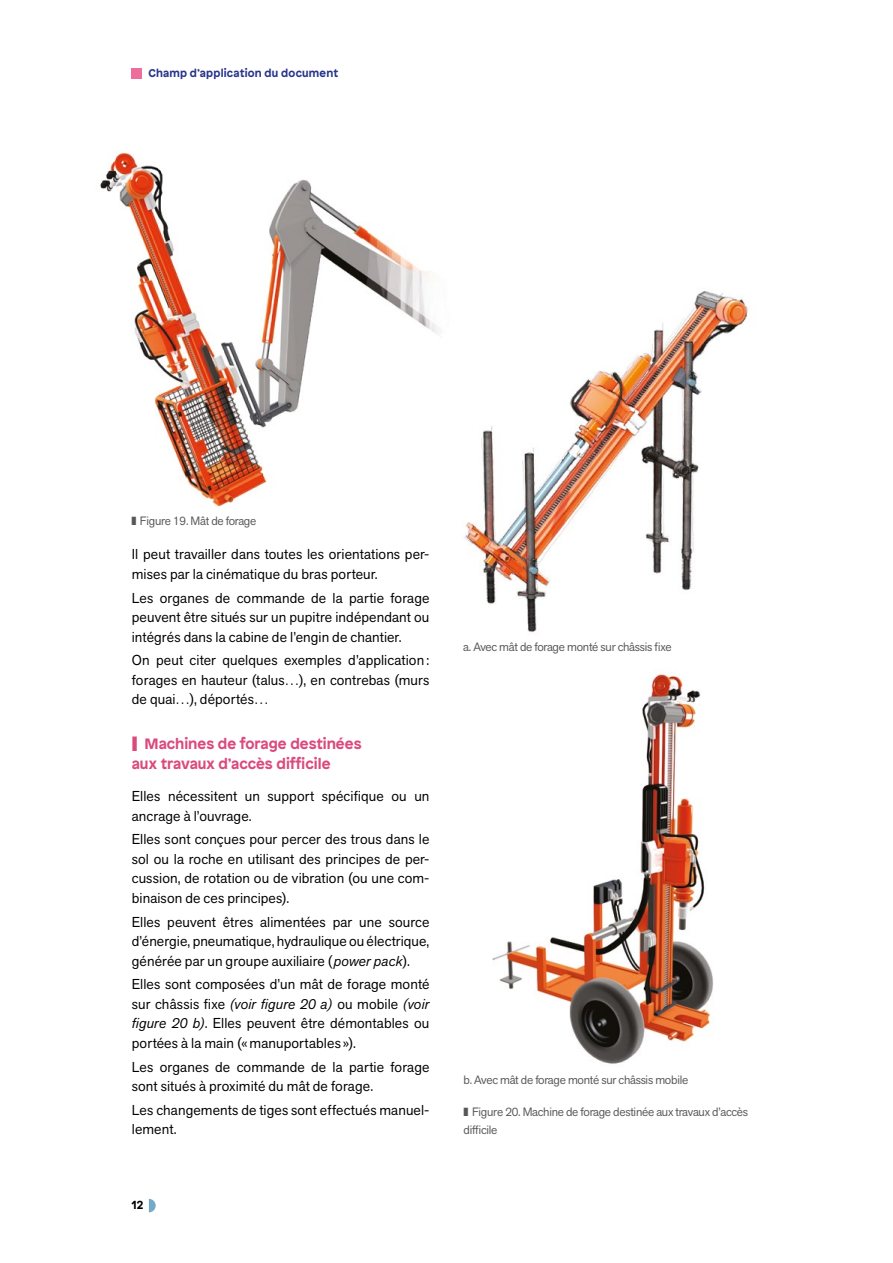
<style>
.page{position:relative;width:893px;height:1263px;background:#fff}
.page>*{position:absolute;margin:0;border:0;box-sizing:border-box;transform-origin:0 0}
.t1{font:700 15px/19.5px "Patron";color:#da4a7d}
.t2{font:14.25px/19.5px "Akzid Grtsk Next";letter-spacing:.01em;color:#000;text-align:justify}
.t3{font:12px/18px "Akzid Grtsk Next";letter-spacing:-.02em;color:#575756}
.t4{font:700 11.7px "Patron";color:#000}
.t5{font:700 11.25px "Patron";letter-spacing:.02em;color:#28348b}
.s1{font-style:italic}
</style>
<div class="page">
<svg style="left:149px;top:1199px;width:7px;height:13px"></svg>
<div style="left:132px;top:68px;width:10px;height:11px;background:#ed6e9c"></div>
<img style="left:100px;top:152px;width:338px;height:355px">
<img style="left:464px;top:290px;width:284px;height:342px">
<img style="left:492px;top:674px;width:222px;height:390px">
<p class="t5" style="left:148px;top:64px;width:191px">Champ d’application du document</p>
<p class="t3" style="left:131px;top:511px;width:126px">❚ Figure 19. Mât de forage</p>
<p class="t2" style="left:132px;top:544px;width:299px">Il peut travailler dans toutes les orientations per&shy;mises par la cinématique du bras porteur.</p>
<p class="t2" style="left:132px;top:588px;width:299px">Les organes de commande de la partie forage peuvent être situés sur un pupitre indépendant ou intégrés dans la cabine de l’engin de chantier.</p>
<p class="t2" style="left:132px;top:650px;width:299px">On peut citer quelques exemples d’application: forages en hauteur (talus…), en contrebas (murs de quai…), déportés…</p>
<p class="t1" style="left:132px;top:733px;width:231px">❙ Machines de forage destinées aux travaux d’accès difficile</p>
<p class="t2" style="left:132px;top:786px;width:299px">Elles nécessitent un support spécifique ou un ancrage à l’ouvrage.</p>
<p class="t2" style="left:132px;top:829px;width:299px">Elles sont conçues pour percer des trous dans le sol ou la roche en utilisant des principes de per&shy;cussion, de rotation ou de vibration (ou une com&shy;binaison de ces principes).</p>
<p class="t2" style="left:132px;top:912px;width:299px">Elles peuvent êtres alimentées par une source d’énergie, pneumatique, hydraulique ou électrique, générée par un groupe auxiliaire (<span class="s1">power pack</span>).</p>
<p class="t2" style="left:132px;top:974px;width:299px">Elles sont composées d’un mât de forage monté sur châssis fixe <span class="s1">(voir figure 20 a)</span> ou mobile <span class="s1">(voir figure 20 b)</span>. Elles peuvent être démontables ou portées à la main («manuportables »).</p>
<p class="t2" style="left:132px;top:1057px;width:299px">Les organes de commande de la partie forage sont situés à proximité du mât de forage.</p>
<p class="t2" style="left:132px;top:1100px;width:299px">Les changements de tiges sont effectués manuel&shy;lement.</p>
<p class="t4" style="left:132px;top:1196px;width:13px">12</p>
<p class="t3" style="left:463px;top:637px;width:210px">a. Avec mât de forage monté sur châssis fixe</p>
<p class="t3" style="left:463px;top:1070px;width:226px">b. Avec mât de forage monté sur châssis mobile</p>
<p class="t3" style="left:463px;top:1103px;width:286px">❚ Figure 20. Machine de forage destinée aux travaux d’accès difficile</p>
</div>
